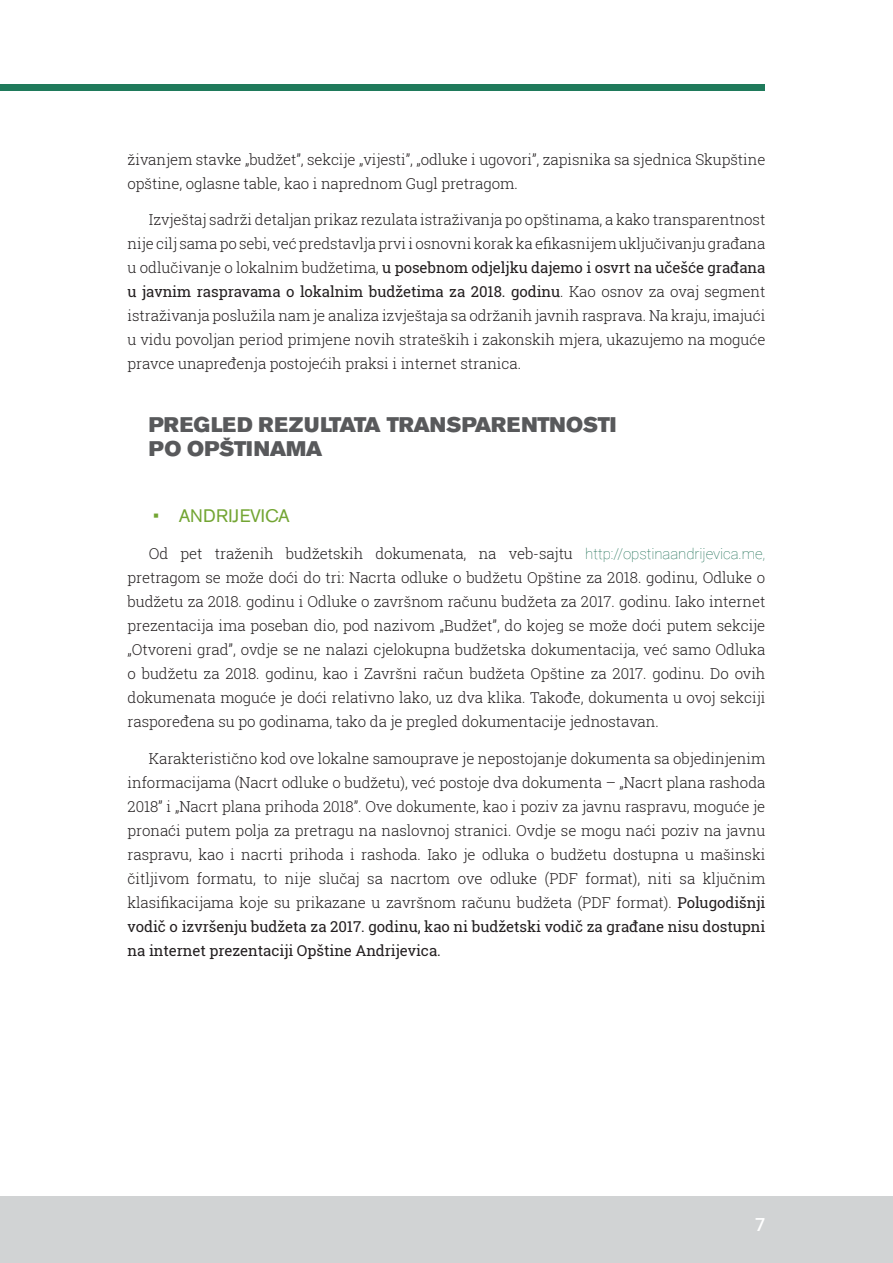
<style>
.page{position:relative;width:893px;height:1263px;background:#fff}
.page>*{position:absolute;margin:0;border:0;box-sizing:border-box;transform-origin:0 0}
.NASLOV{font:21px/24px "Akzidenz Grotesk Pro Super";letter-spacing:-.005em;color:#58595b}
.t1{font:18px "Akzidenz Grotesk Pro";letter-spacing:-.005em;color:#73a533}
.t2{font:500 18px "Roboto";color:#fff}
.Body_text{font:300 15px/24px "Roboto Slab";letter-spacing:-.005em;color:#231f20;text-align:justify}
.s1{font-weight:400}
.s2{font-family:"Roboto";font-weight:100;color:#156a4e}
</style>
<div class="page">
<div style="left:0;top:1196px;width:893px;height:67px;background:#d1d3d4"></div>
<div style="left:0;top:84px;width:765px;height:6px;background:#1f7a5b"></div>
<p class="Body_text" style="left:128px;top:147px;width:639px">živanjem stavke „budžet”, sekcije „vijesti”, „odluke i ugovori”, zapisnika sa sjednica Skupštine opštine, oglasne table, kao i naprednom Gugl pretragom.</p>
<p class="Body_text" style="left:128px;top:207px;width:639px;text-indent:21px">Izvještaj sadrži detaljan prikaz rezulata istraživanja po opštinama, a kako transparentnost nije cilj sama po sebi, već predstavlja prvii osnovni korak ka efikasnijemuključivanjugrađana u odlučivanje o lokalnim budžetima, <span class="s1">u posebnom odjeljku dajemo i osvrt na učešće građana u javnim raspravama o lokalnim budžetima za 2018. godinu</span>. Kao osnov za ovaj segment istraživanja poslužila nam je analiza izvještaja sa održanih javnih rasprava. Na kraju, imajući u vidu povoljan period primjene novih strateških i zakonskih mjera, ukazujemo na moguće pravce unapređenja postojećih praksi i internet stranica.</p>
<p class="NASLOV" style="left:149px;top:412px;width:469px">PREGLED REZULTATA TRANSPARENTNOSTI<br>PO OPŠTINAMA</p>
<p class="t1" style="left:153px;top:504px;width:138px">• ANDRIJEVICA</p>
<p class="Body_text" style="left:128px;top:541px;width:639px;text-indent:21px">Od pet traženih budžetskih dokumenata, na veb-sajtu <span class="s2">http://opstinaandrijevica.me, </span>pretragom se može doći do tri: Nacrta odluke o budžetu Opštine za 2018. godinu, Odluke o budžetu za 2018. godinu i Odluke o završnom računu budžeta za 2017. godinu. Iako internet prezentacija ima poseban dio, pod nazivom „Budžet”, do kojeg se može doći putem sekcije „Otvoreni grad”, ovdje se ne nalazi cjelokupna budžetska dokumentacija, već samo Odluka o budžetu za 2018. godinu, kao i Završni račun budžeta Opštine za 2017. godinu. Do ovih dokumenata moguće je doći relativno lako, uz dva klika. Takođe, dokumenta u ovoj sekciji raspoređena su po godinama, tako da je pregled dokumentacije jednostavan.</p>
<p class="Body_text" style="left:128px;top:746px;width:639px;text-indent:21px">Karakteristično kod ove lokalne samouprave je nepostojanje dokumenta sa objedinjenim informacijama (Nacrt odluke o budžetu), već postoje dva dokumenta – „Nacrt plana rashoda 2018” i „Nacrt plana prihoda 2018”. Ove dokumente, kao i poziv za javnu raspravu, moguće je pronaći putem polja za pretragu na naslovnoj stranici. Ovdje se mogu naći poziv na javnu raspravu, kao i nacrti prihoda i rashoda. Iako je odluka o budžetu dostupna u mašinski čitljivom formatu, to nije slučaj sa nacrtom ove odluke (PDF format), niti sa ključnim klasifikacijama koje su prikazane u završnom računu budžeta (PDF format). <span class="s1">Polugodišnji vodič o izvršenju budžeta za 2017. godinu, kao ni budžetski vodič za građane nisu dostupni na internet prezentaciji Opštine Andrijevica.</span></p>
<p class="t2" style="left:755px;top:1212px;width:12px">7</p>
</div>
